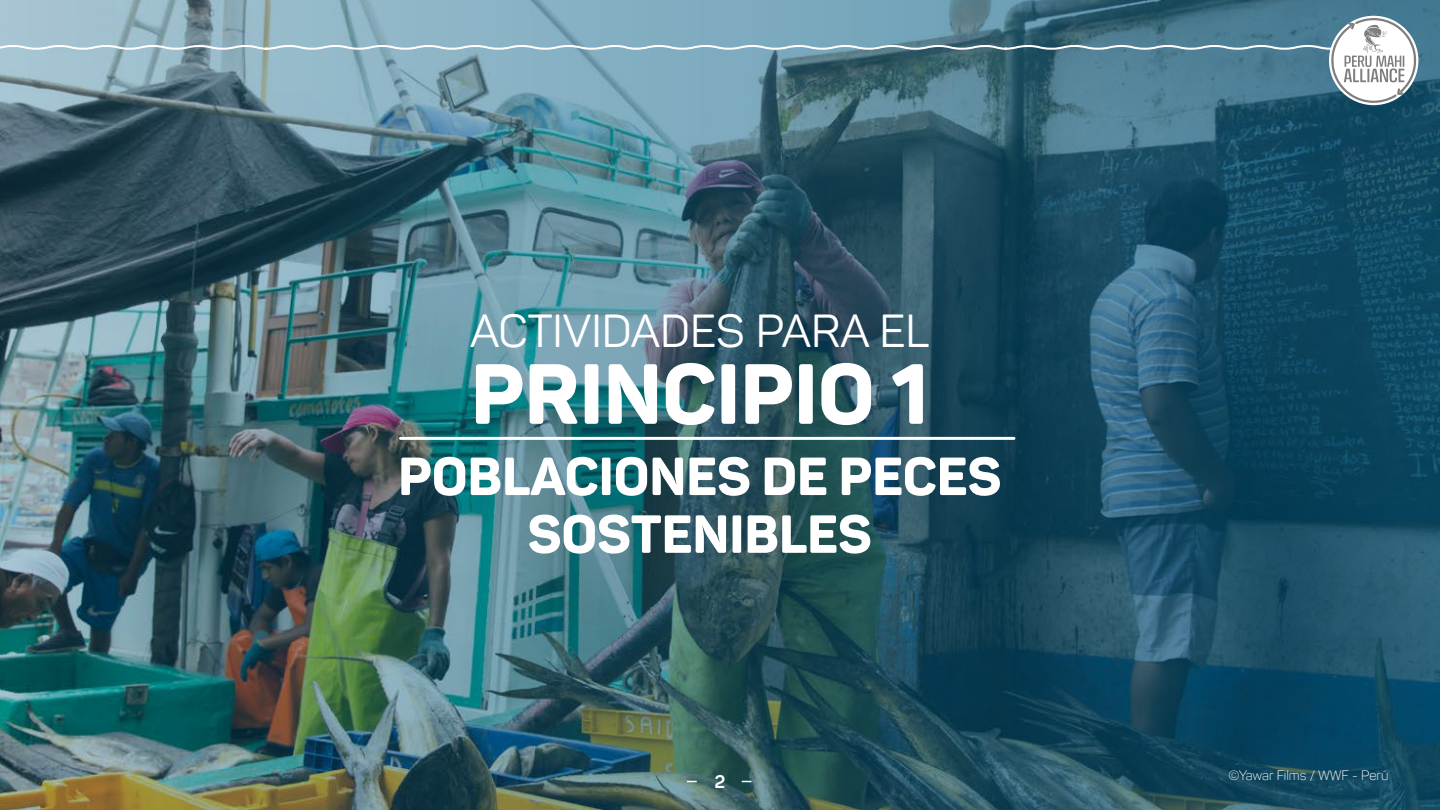
<style>
.page{position:relative;width:1440px;height:810px;background:#fff}
.page>*{position:absolute;margin:0;border:0;box-sizing:border-box;transform-origin:0 0}
.t1{font:800 84px "Panton";color:#fff}
.t2{font:800 52.8px/57.8px "Panton";color:#fff;text-align:center}
.t3{font:45.75px "Panton";color:#fff}
.t4{font:700 18px "Panton";color:#fff}
.t5{font:300 13.5px "Panton";color:#fff}
</style>
<div class="page">
<img style="left:0;top:0;width:1440px;height:810px">
<svg style="left:0;top:18px;width:1416px;height:85px;background:#769cac"></svg>
<hr style="left:400px;top:437px;width:614px;height:3px;background:#fff">
<p class="t3" style="left:470px;top:302px;width:461px">ACTIVIDADES PARA EL</p>
<h1 class="t1" style="left:471px;top:341px;width:459px">PRINCIPIO 1</h1>
<p class="t2" style="left:398px;top:447px;width:605px">POBLACIONES DE PECES<br>SOSTENIBLES</p>
<p class="t4" style="left:715px;top:770px;width:12px">2</p>
<p class="t5" style="left:1228px;top:767px;width:161px">©Yawar Films / WWF - Perú</p>
</div>
